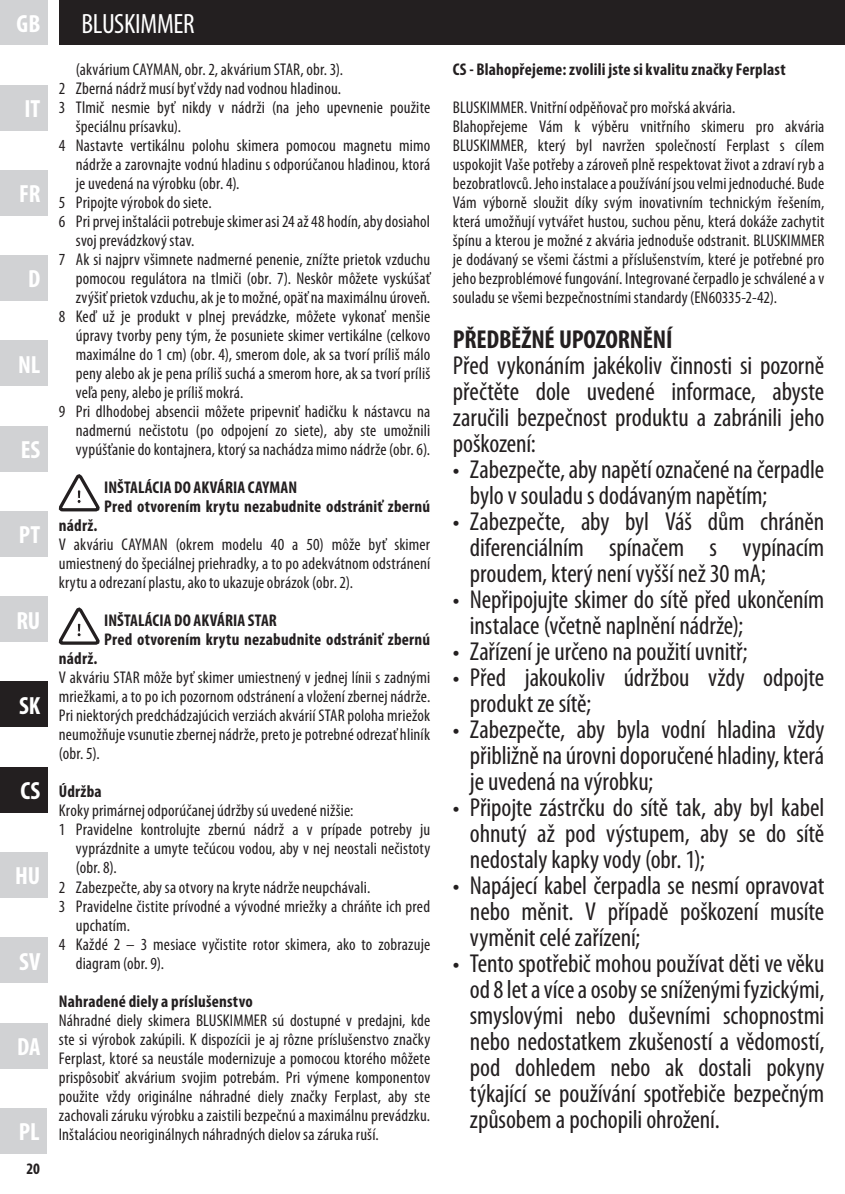
<style>
.page{position:relative;width:845px;height:1194px;background:#fff}
.page>*{position:absolute;margin:0;border:0;box-sizing:border-box;transform-origin:0 0}
.t1{font:condensed 28px "Myriad Pro";letter-spacing:-.01em;color:#fff}
.t2{font:condensed 26px/26px "Myriad Pro";letter-spacing:-.005em;color:#231f20;text-align:justify}
.t3{font:700 condensed 26px "Myriad Pro";letter-spacing:-.01em;color:#231f20}
.t4{font:700 condensed 25px "Myriad Pro";letter-spacing:-.005em;color:#fff}
.t5{font:condensed 17px/19px "Myriad Pro";letter-spacing:.01em;color:#231f20;text-align:justify}
.t6{font:700 condensed 17px/19px "Myriad Pro";letter-spacing:.015em;color:#231f20}
.t7{font:700 condensed 16px "Myriad Pro";color:#231f20}
</style>
<div class="page">
<div style="left:0;top:0;width:47px;height:45px;background:#d1d2d4"></div>
<div style="left:0;top:1107px;width:47px;height:46px;background:#d1d2d4"></div>
<div style="left:0;top:596px;width:47px;height:45px;background:#d1d2d4"></div>
<div style="left:0;top:1022px;width:47px;height:46px;background:#d1d2d4"></div>
<div style="left:0;top:937px;width:47px;height:45px;background:#d1d2d4"></div>
<div style="left:0;top:852px;width:47px;height:45px;background:#d1d2d4"></div>
<div style="left:0;top:767px;width:47px;height:45px;background:#231f20"></div>
<div style="left:0;top:681px;width:47px;height:46px;background:#231f20"></div>
<div style="left:0;top:426px;width:47px;height:45px;background:#d1d2d4"></div>
<div style="left:0;top:511px;width:47px;height:45px;background:#d1d2d4"></div>
<div style="left:0;top:340px;width:47px;height:46px;background:#d1d2d4"></div>
<div style="left:0;top:255px;width:47px;height:46px;background:#d1d2d4"></div>
<div style="left:0;top:170px;width:47px;height:45px;background:#d1d2d4"></div>
<div style="left:0;top:85px;width:47px;height:45px;background:#d1d2d4"></div>
<div style="left:59px;top:0;width:786px;height:45px;background:#231f20"></div>
<svg style="left:58px;top:607px;width:41px;height:38px"></svg>
<svg style="left:58px;top:474px;width:41px;height:38px"></svg>
<h3 class="t4" style="left:17px;top:8px;width:25px">GB</h3>
<h3 class="t4" style="left:25px;top:93px;width:17px">IT</h3>
<h3 class="t4" style="left:19px;top:178px;width:23px">FR</h3>
<h3 class="t4" style="left:28px;top:263px;width:14px">D</h3>
<h3 class="t4" style="left:18px;top:349px;width:24px">NL</h3>
<h3 class="t4" style="left:21px;top:434px;width:21px">ES</h3>
<h3 class="t4" style="left:19px;top:519px;width:23px">PT</h3>
<h3 class="t4" style="left:16px;top:604px;width:26px">RU</h3>
<h3 class="t4" style="left:19px;top:689px;width:23px">SK</h3>
<h3 class="t4" style="left:20px;top:775px;width:21px">CS</h3>
<h3 class="t4" style="left:15px;top:860px;width:27px">HU</h3>
<h3 class="t4" style="left:19px;top:945px;width:23px">SV</h3>
<h3 class="t4" style="left:17px;top:1030px;width:25px">DA</h3>
<h3 class="t4" style="left:19px;top:1115px;width:22px">PL</h3>
<p class="t7" style="left:26px;top:1158px;width:15px">20</p>
<h1 class="t1" style="left:81px;top:7px;width:115px">BLUSKIMMER</h1>
<p class="t5" style="left:76px;top:59px;width:269px">(akvárium CAYMAN, obr. 2, akvárium STAR, obr. 3).</p>
<p class="t5" style="left:59px;top:78px;width:284px">2 Zberná nádrž musí byť vždy nad vodnou hladinou.</p>
<p class="t5" style="left:59px;top:97px;width:373px">3 Tlmič nesmie byť nikdy v nádrži (na jeho upevnenie použite</p>
<p class="t5" style="left:76px;top:116px;width:107px">špeciálnu prísavku).</p>
<p class="t5" style="left:59px;top:135px;width:373px">4 Nastavte vertikálnu polohu skimera pomocou magnetu mimo</p>
<p class="t5" style="left:76px;top:154px;width:356px">nádrže a zarovnajte vodnú hladinu s odporúčanou hladinou, ktorá</p>
<p class="t5" style="left:76px;top:173px;width:165px">je uvedená na výrobku (obr. 4).</p>
<p class="t5" style="left:59px;top:192px;width:154px">5 Pripojte výrobok do siete.</p>
<p class="t5" style="left:59px;top:211px;width:373px">6 Pri prvej inštalácii potrebuje skimer asi 24 až 48 hodín, aby dosiahol</p>
<p class="t5" style="left:76px;top:230px;width:120px">svoj prevádzkový stav.</p>
<p class="t5" style="left:59px;top:249px;width:373px">7 Ak si najprv všimnete nadmerné penenie, znížte prietok vzduchu</p>
<p class="t5" style="left:76px;top:268px;width:356px">pomocou regulátora na tlmiči (obr. 7). Neskôr môžete vyskúšať</p>
<p class="t5" style="left:76px;top:287px;width:356px">zvýšiť prietok vzduchu, ak je to možné, opäť na maximálnu úroveň.</p>
<p class="t5" style="left:59px;top:306px;width:373px">8 Keď už je produkt v plnej prevádzke, môžete vykonať menšie</p>
<p class="t5" style="left:76px;top:325px;width:356px">úpravy tvorby peny tým, že posuniete skimer vertikálne (celkovo</p>
<p class="t5" style="left:76px;top:344px;width:356px">maximálne do 1 cm) (obr. 4), smerom dole, ak sa tvorí príliš málo</p>
<p class="t5" style="left:76px;top:363px;width:356px">peny alebo ak je pena príliš suchá a smerom hore, ak sa tvorí príliš</p>
<p class="t5" style="left:76px;top:382px;width:169px">veľa peny, alebo je príliš mokrá.</p>
<p class="t5" style="left:59px;top:401px;width:373px">9 Pri dlhodobej absencii môžete pripevniť hadičku k nástavcu na</p>
<p class="t5" style="left:76px;top:420px;width:356px">nadmernú nečistotu (po odpojení zo siete), aby ste umožnili</p>
<p class="t5" style="left:76px;top:439px;width:356px">vypúšťanie do kontajnera, ktorý sa nachádza mimo nádrže (obr. 6).</p>
<p class="t6" style="left:104px;top:477px;width:327px">INŠTALÁCIA DO AKVÁRIA CAYMAN<br>Pred otvorením krytu nezabudnite odstrániť zbernú</p>
<p class="t6" style="left:59px;top:515px;width:40px">nádrž.</p>
<p class="t5" style="left:59px;top:535px;width:373px">V akváriu CAYMAN (okrem modelu 40 a 50) môže byť skimer umiestnený do špeciálnej priehradky, a to po adekvátnom odstránení krytu a odrezaní plastu, ako to ukazuje obrázok (obr. 2).</p>
<p class="t6" style="left:104px;top:610px;width:327px">INŠTALÁCIA DO AKVÁRIA STAR<br>Pred otvorením krytu nezabudnite odstrániť zbernú</p>
<p class="t6" style="left:59px;top:648px;width:40px">nádrž.</p>
<p class="t5" style="left:59px;top:668px;width:373px">V akváriu STAR môže byť skimer umiestnený v jednej línii s zadnými mriežkami, a to po ich pozornom odstránení a vložení zbernej nádrže.<br>Pri niektorých predchádzajúcich verziách akvárií STAR poloha mriežok neumožňuje vsunutie zbernej nádrže, preto je potrebné odrezať hliník (obr. 5).</p>
<p class="t6" style="left:59px;top:781px;width:45px">Údržba</p>
<p class="t5" style="left:59px;top:801px;width:296px">Kroky primárnej odporúčanej údržby sú uvedené nižšie:</p>
<p class="t5" style="left:59px;top:820px;width:373px">1 Pravidelne kontrolujte zbernú nádrž a v prípade potreby ju</p>
<p class="t5" style="left:76px;top:839px;width:356px">vyprázdnite a umyte tečúcou vodou, aby v nej neostali nečistoty</p>
<p class="t5" style="left:76px;top:858px;width:42px">(obr. 8).</p>
<p class="t5" style="left:59px;top:877px;width:313px">2 Zabezpečte, aby sa otvory na kryte nádrže neupchávali.</p>
<p class="t5" style="left:59px;top:896px;width:373px">3 Pravidelne čistite prívodné a vývodné mriežky a chráňte ich pred</p>
<p class="t5" style="left:76px;top:915px;width:56px">upchatím.</p>
<p class="t5" style="left:59px;top:934px;width:373px">4 Každé 2 – 3 mesiace vyčistite rotor skimera, ako to zobrazuje</p>
<p class="t5" style="left:76px;top:953px;width:90px">diagram (obr. 9).</p>
<p class="t6" style="left:59px;top:990px;width:195px">Nahradené diely a príslušenstvo</p>
<p class="t5" style="left:59px;top:1010px;width:373px">Náhradné diely skimera BLUSKIMMER sú dostupné v predajni, kde ste si výrobok zakúpili. K dispozícii je aj rôzne príslušenstvo značky Ferplast, ktoré sa neustále modernizuje a pomocou ktorého môžete prispôsobiť akvárium svojim potrebám. Pri výmene komponentov použite vždy originálne náhradné diely značky Ferplast, aby ste zachovali záruku výrobku a zaistili bezpečnú a maximálnu prevádzku.<br>Inštaláciou neoriginálnych náhradných dielov sa záruka ruší.</p>
<p class="t6" style="left:453px;top:59px;width:334px">CS - Blahopřejeme: zvolili jste si kvalitu značky Ferplast</p>
<p class="t5" style="left:453px;top:98px;width:373px;text-align:left">BLUSKIMMER. Vnitřní odpěňovač pro mořská akvária.<br>Blahopřejeme Vám k výběru vnitřního skimeru pro akvária BLUSKIMMER, který byl navržen společností Ferplast s cílem uspokojit Vaše potřeby a zároveň plně respektovat život a zdraví ryb a bezobratlovců. Jeho instalace a používání jsou velmi jednoduché. Bude Vám výborně sloužit díky svým inovativním technickým řešením, která umožňují vytvářet hustou, suchou pěnu, která dokáže zachytit špínu a kterou je možné z akvária jednoduše odstranit. BLUSKIMMER je dodávaný se všemi částmi a příslušenstvím, které je potřebné pro jeho bezproblémové fungování. Integrované čerpadlo je schválené a v souladu se všemi bezpečnostními standardy (EN60335-2-42).</p>
<h2 class="t3" style="left:453px;top:323px;width:221px">PŘEDBĚŽNÉ UPOZORNĚNÍ</h2>
<h2 class="t2" style="left:453px;top:352px;width:373px">Před vykonáním jakékoliv činnosti si pozorně přečtěte dole uvedené informace, abyste zaručili bezpečnost produktu a zabránili jeho poškození:</h2>
<h2 class="t2" style="left:470px;top:456px;width:356px;text-indent:-17px">• Zabezpečte, aby napětí označené na čerpadle bylo v souladu s dodávaným napětím;</h2>
<h2 class="t2" style="left:470px;top:508px;width:356px;text-indent:-17px">• Zabezpečte, aby byl Váš dům chráněn diferenciálním spínačem s vypínacím proudem, který není vyšší než 30 mA;</h2>
<h2 class="t2" style="left:470px;top:586px;width:356px;text-indent:-17px">• Nepřipojujte skimer do sítě před ukončením instalace (včetně naplnění nádrže);</h2>
<h2 class="t2" style="left:453px;top:638px;width:296px">• Zařízení je určeno na použití uvnitř;</h2>
<h2 class="t2" style="left:470px;top:664px;width:356px;text-indent:-17px">• Před jakoukoliv údržbou vždy odpojte produkt ze sítě;</h2>
<h2 class="t2" style="left:470px;top:716px;width:356px;text-indent:-17px">• Zabezpečte, aby byla vodní hladina vždy přibližně na úrovni doporučené hladiny, která je uvedená na výrobku;</h2>
<h2 class="t2" style="left:470px;top:794px;width:356px;text-indent:-17px">• Připojte zástrčku do sítě tak, aby byl kabel ohnutý až pod výstupem, aby se do sítě nedostaly kapky vody (obr. 1);</h2>
<h2 class="t2" style="left:470px;top:872px;width:356px;text-indent:-17px">• Napájecí kabel čerpadla se nesmí opravovat nebo měnit. V případě poškození musíte vyměnit celé zařízení;</h2>
<p class="t2" style="left:470px;top:950px;width:356px;text-indent:-17px">• Tento spotřebič mohou používat děti ve věku od 8 let a více a osoby se sníženými fyzickými, smyslovými nebo duševními schopnostmi nebo nedostatkem zkušeností a vědomostí, pod dohledem nebo ak dostali pokyny týkající se používání spotřebiče bezpečným způsobem a pochopili ohrožení.</p>
</div>
